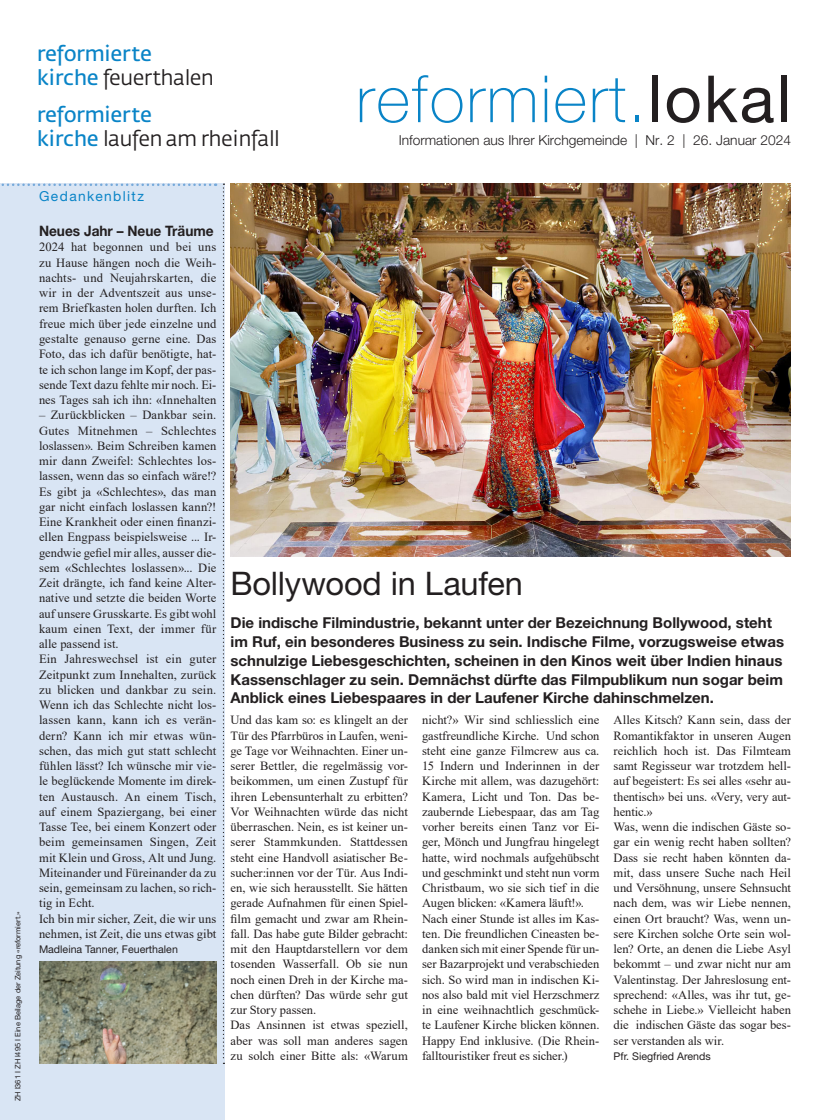
<style>
.page{position:relative;width:830px;height:1120px;background:#fff}
.page>*{position:absolute;margin:0;border:0;box-sizing:border-box;transform-origin:0 0}
.t1{font:100 65.12px "Helvetica Neue LT Std";letter-spacing:.03em;color:#0984c7}
._03_Titel_25pt{font:32.5px "Helvetica Neue LT Pro";letter-spacing:-.01em;color:#231f20}
.t2{font:21px/23.6px "Fedra Sans";letter-spacing:-.02em;color:#0984c7}
._01_Lead{font:700 15px/18.8px "Helvetica Neue LT Pro";color:#231f20}
._04_Titel_12pt{font:700 14.38px "Helvetica Neue LT Pro";color:#231f20;scale:.95 1}
.t3{font:300 13.75px "Helvetica Neue LT Pro";color:#231f20}
._06_Rubriktitel{font:13.75px "Helvetica Neue LT Pro";letter-spacing:.1em;color:#0984c7}
._00_Fliesstext{font:12.5px/15.2px "Times New Roman";color:#231f20;text-align:justify}
._02_Schlusszeilen{font:10.62px "Helvetica Neue LT Pro";color:#231f20}
.t4{font:7.5px "Helvetica Neue LT Std";color:#231f20}
.s1{color:#231f20}
.s2{font-family:"Helvetica Neue LT Pro";font-weight:400;color:#231f20}
</style>
<div class="page">
<div style="left:0;top:184px;width:224px;height:936px;background:#d9e5f4"></div>
<svg style="left:223px;top:184px;width:1px;height:880px"></svg>
<img style="left:230px;top:184px;width:560px;height:372px">
<img style="left:39px;top:961px;width:177px;height:103px">
<svg style="left:0;top:183px;width:216px;height:3px"></svg>
<p class="t4" style="left:13px;top:1101px;width:191px;rotate:-90deg">ZH l361 I ZH l495 I Eine Beilage der Zeitung «reformiert.»</p>
<p class="t2" style="left:37px;top:43px;width:178px">reformierte kirche <span class="s1">feuerthalen</span></p>
<p class="t2" style="left:37px;top:104px;width:244px">reformierte<br>kirche <span class="s1">laufen am rheinfall</span></p>
<p class="_06_Rubriktitel" style="left:39px;top:188px;width:106px">Gedankenblitz</p>
<p class="t1" style="left:356px;top:62px;width:436px">reformiert.<span class="s2">lokal</span></p>
<p class="t3" style="left:398px;top:132px;width:393px">Informationen aus Ihrer Kirchgemeinde | Nr. 2 | 26. Januar 2024</p>
<p class="_04_Titel_12pt" style="left:39px;top:222px;width:185px">Neues Jahr – Neue Träume</p>
<p class="_00_Fliesstext" style="left:39px;top:239px;width:179px">2024 hat begonnen und bei uns zu Hause hängen noch die Weih&shy;nachts- und Neujahrskarten, die wir in der Adventszeit aus unse&shy;rem Briefkasten holen durften. Ich freue mich über jede einzelne und gestalte genauso gerne eine. Das Foto, das ich dafür benötigte, hat&shy;te ich schon lange im Kopf, der pas&shy;sende Text dazu fehlte mir noch. Ei&shy;nes Tages sah ich ihn: «Innehalten</p>
<p class="_00_Fliesstext" style="left:39px;top:407px;width:179px">– Zurückblicken – Dankbar sein.<br>Gutes Mitnehmen – Schlechtes loslassen». Beim Schreiben kamen mir dann Zweifel: Schlechtes los&shy;lassen, wenn das so einfach wäre!?<br>Es gibt ja «Schlechtes», das man gar nicht einfach loslassen kann?!<br>Eine Krankheit oder einen finanzi&shy;ellen Engpass beispielsweise ... Ir&shy;gendwie gefiel mir alles, ausser die&shy;sem «Schlechtes loslassen»... Die Zeit drängte, ich fand keine Alter&shy;native und setzte die beiden Worte auf unsere Grusskarte. Es gibt wohl kaum einen Text, der immer für alle passend ist.</p>
<p class="_00_Fliesstext" style="left:39px;top:651px;width:179px">Ein Jahreswechsel ist ein guter Zeitpunkt zum Innehalten, zurück zu blicken und dankbar zu sein.<br>Wenn ich das Schlechte nicht los&shy;lassen kann, kann ich es verän&shy;dern? Kann ich mir etwas wün&shy;schen, das mich gut statt schlecht fühlen lässt? Ich wünsche mir vie&shy;le beglückende Momente im direk&shy;ten Austausch. An einem Tisch, auf einem Spaziergang, bei einer Tasse Tee, bei einem Konzert oder beim gemeinsamen Singen, Zeit mit Klein und Gross, Alt und Jung.<br>Miteinander und Füreinander da zu sein, gemeinsam zu lachen, so rich&shy;tig in Echt.</p>
<p class="_00_Fliesstext" style="left:39px;top:910px;width:179px">Ich bin mir sicher, Zeit, die wir uns nehmen, ist Zeit, die uns etwas gibt</p>
<p class="_02_Schlusszeilen" style="left:39px;top:943px;width:140px">Madleina Tanner, Feuerthalen</p>
<p class="_03_Titel_25pt" style="left:230px;top:563px;width:294px">Bollywood in Laufen</p>
<p class="_01_Lead" style="left:230px;top:613px;width:554px">Die indische Filmindustrie, bekannt unter der Bezeichnung Bollywood, steht im Ruf, ein besonderes Business zu sein. Indische Filme, vorzugsweise etwas schnulzige Liebesgeschichten, scheinen in den Kinos weit über Indien hinaus Kassenschlager zu sein. Demnächst dürfte das Filmpublikum nun sogar beim Anblick eines Liebespaares in der Laufener Kirche dahinschmelzen.</p>
<p class="_00_Fliesstext" style="left:230px;top:712px;width:179px">Und das kam so: es klingelt an der Tür des Pfarrbüros in Laufen, weni&shy;ge Tage vor Weihnachten. Einer un&shy;serer Bettler, die regelmässig vor&shy;beikommen, um einen Zustupf für ihren Lebensunterhalt zu erbitten?<br>Vor Weihnachten würde das nicht überraschen. Nein, es ist keiner un&shy;serer Stammkunden. Stattdessen steht eine Handvoll asiatischer Be&shy;sucher:innen vor der Tür. Aus Indi&shy;en, wie sich herausstellt. Sie hätten gerade Aufnahmen für einen Spiel&shy;film gemacht und zwar am Rhein&shy;fall. Das habe gute Bilder gebracht: mit den Hauptdarstellern vor dem tosenden Wasserfall. Ob sie nun noch einen Dreh in der Kirche ma&shy;chen dürften? Das würde sehr gut zur Story passen.</p>
<p class="_00_Fliesstext" style="left:230px;top:1017px;width:179px">Das Ansinnen ist etwas speziell, aber was soll man anderes sagen zu solch einer Bitte als: «Warum</p>
<p class="_00_Fliesstext" style="left:422px;top:712px;width:179px">nicht?» Wir sind schliesslich eine gastfreundliche Kirche. Und schon steht eine ganze Filmcrew aus ca.<br>15 Indern und Inderinnen in der Kirche mit allem, was dazugehört:<br>Kamera, Licht und Ton. Das be&shy;zaubernde Liebespaar, das am Tag vorher bereits einen Tanz vor Ei&shy;ger, Mönch und Jungfrau hingelegt hatte, wird nochmals aufgehübscht und geschminkt und steht nun vorm Christbaum, wo sie sich tief in die Augen blicken: «Kamera läuft!».</p>
<p class="_00_Fliesstext" style="left:422px;top:910px;width:179px">Nach einer Stunde ist alles im Kas&shy;ten. Die freundlichen Cineasten be&shy;danken sich mit einer Spende für un&shy;ser Bazarprojekt und verabschieden sich. So wird man in indischen Ki&shy;nos also bald mit viel Herzschmerz in eine weihnachtlich geschmück&shy;te Laufener Kirche blicken können.<br>Happy End inklusive. (Die Rhein&shy;falltouristiker freut es sicher.)</p>
<p class="_00_Fliesstext" style="left:613px;top:712px;width:179px">Alles Kitsch? Kann sein, dass der Romantikfaktor in unseren Augen reichlich hoch ist. Das Filmteam samt Regisseur war trotzdem hell&shy;auf begeistert: Es sei alles «sehr au&shy;thentisch» bei uns. «Very, very aut&shy;hentic.»</p>
<p class="_00_Fliesstext" style="left:613px;top:819px;width:179px">Was, wenn die indischen Gäste so&shy;gar ein wenig recht haben sollten?<br>Dass sie recht haben könnten da&shy;mit, dass unsere Suche nach Heil und Versöhnung, unsere Sehnsucht nach dem, was wir Liebe nennen, einen Ort braucht? Was, wenn un&shy;sere Kirchen solche Orte sein wol&shy;len? Orte, an denen die Liebe Asyl bekommt – und zwar nicht nur am Valentinstag. Der Jahreslosung ent&shy;sprechend: «Alles, was ihr tut, ge&shy;schehe in Liebe.» Vielleicht haben die indischen Gäste das sogar bes&shy;ser verstanden als wir.</p>
<p class="_02_Schlusszeilen" style="left:613px;top:1049px;width:99px">Pfr. Siegfried Arends</p>
</div>
